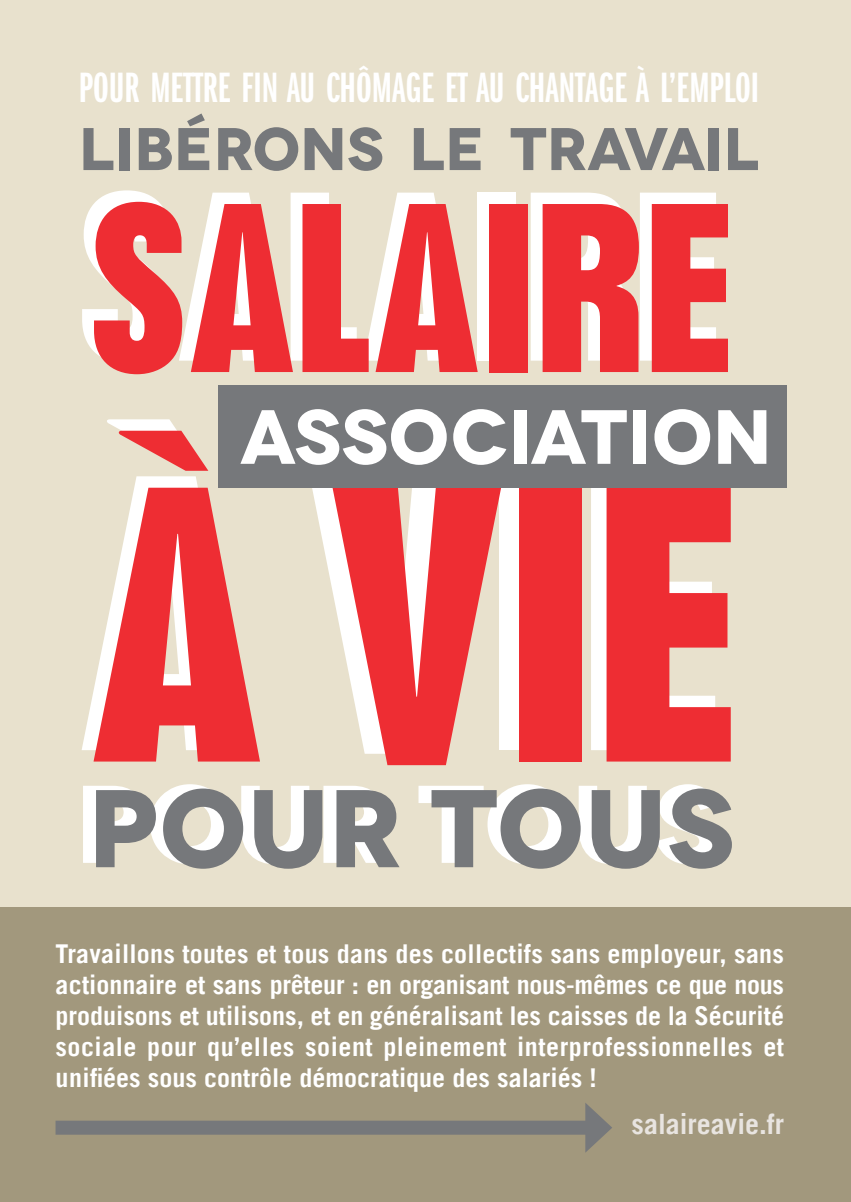
<style>
.page{position:relative;width:851px;height:1202px;background:#fff}
.page>*{position:absolute;margin:0;border:0;box-sizing:border-box;transform-origin:0 0}
.t1{font:700 condensed 360.8px "Placard MT Std";color:#ee2d33}
.t2{font:700 condensed 221.4px "Placard MT Std";color:#ee2d33}
.t3{font:700 110.2px "Novecentowide";color:#76787b}
.t4{font:700 76.6px "Novecentowide";letter-spacing:-.01em;color:#fff}
.t5{font:700 60px "Novecentowide";color:#76787b}
.t6{font:44px "ITC Franklin Gothic Std Dm X Cp";color:#fff}
.t7{font:700 28px "Trade Gothic LT";color:#e8e4e0}
.t8{font:700 26px/31.2px "Trade Gothic LT";color:#fff;text-align:justify}
</style>
<div class="page">
<div style="left:0;top:0;width:850px;height:1202px;background:#e8e1cd"></div>
<div style="left:0;top:907px;width:850px;height:295px;background:#a2987d"></div>
<div style="left:55px;top:1121px;width:541px;height:14px;background:#76787b"></div>
<svg style="left:585px;top:1103px;width:27px;height:50px"></svg>
<div style="left:218px;top:385px;width:569px;height:103px;background:#76787b"></div>
<p class="t6" style="left:79px;top:64px;width:681px">POUR METTRE FIN AU CHÔMAGE ET AU CHANTAGE À L’EMPLOI</p>
<p class="t5" style="left:79px;top:111px;width:681px">LIBÉRONS LE TRAVAIL</p>
<p class="t2" style="left:88px;top:161px;width:645px">SALAIRE</p>
<p class="t4" style="left:240px;top:389px;width:533px">ASSOCIATION</p>
<p class="t1" style="left:88px;top:417px;width:651px">À VIE</p>
<p class="t3" style="left:87px;top:759px;width:648px">POUR TOUS</p>
<p class="t8" style="left:55px;top:937px;width:730px">Travaillons toutes et tous dans des collectifs sans employeur, sans actionnaire et sans prêteur : en organisant nous-mêmes ce que nous produisons et utilisons, et en généralisant les caisses de la Sécurité sociale pour qu’elles soient pleinement interprofessionnelles et unifiées sous contrôle démocratique des salariés !</p>
<p class="t7" style="left:631px;top:1107px;width:154px">salaireavie.fr</p>
</div>
